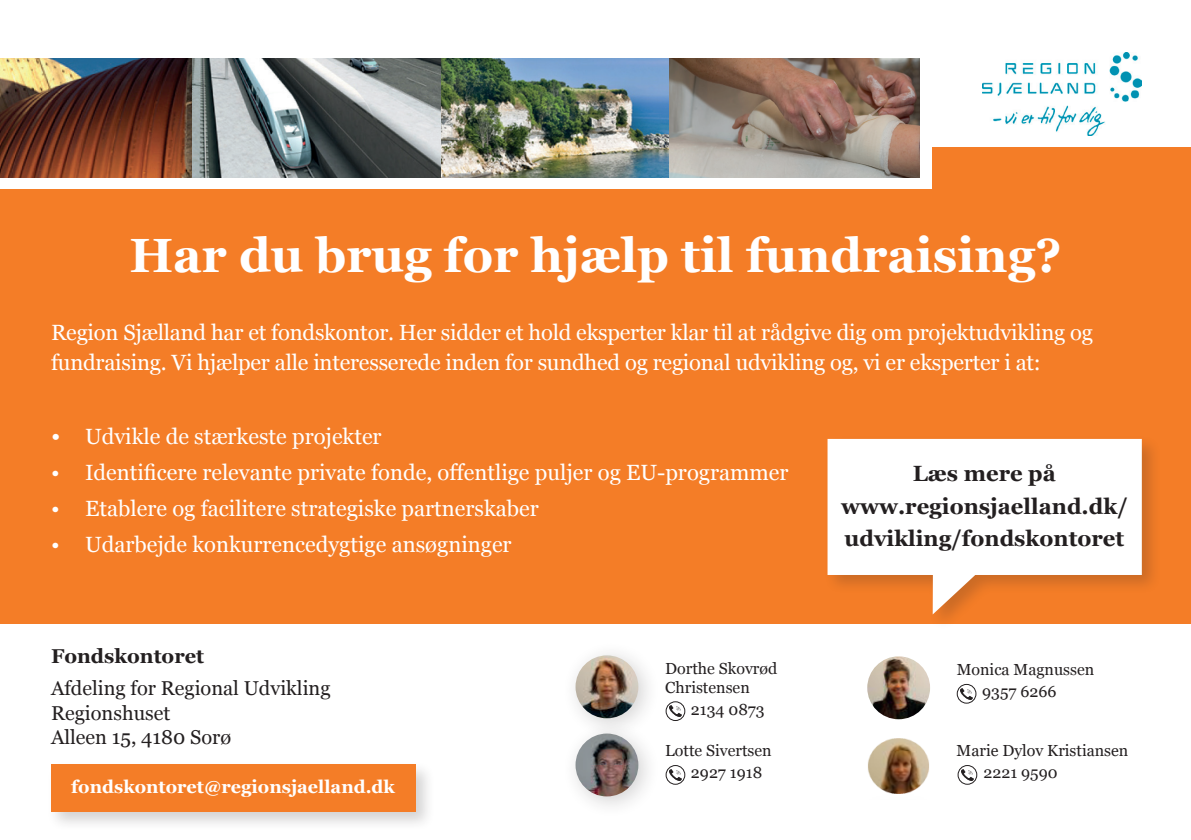
<style>
.page{position:relative;width:1191px;height:840px;background:#fff}
.page>*{position:absolute;margin:0;border:0;box-sizing:border-box;transform-origin:0 0}
.t1{font:700 48px "Georgia";color:#fff}
.t2{font:22px/30px "Georgia";letter-spacing:-.005em;color:#fff}
.t3{font:700 22px/32px "Georgia";color:#231f20;text-align:center}
.t4{font:20px/24px "Georgia";color:#231f20}
.t5{font:700 20px "Georgia";color:#231f20}
.t6{font:700 18px "Georgia";color:#fff}
.t7{font:16px/22px "Georgia";color:#231f20}
.s1{font-size:24px}
</style>
<div class="page">
<div style="left:561px;top:640px;width:99px;height:100px;background:#231f20;opacity:.2"></div>
<img style="left:575px;top:655px;width:63px;height:62px;border-radius:31px">
<div style="left:561px;top:718px;width:99px;height:100px;background:#231f20;opacity:.2"></div>
<img style="left:575px;top:733px;width:63px;height:63px;border-radius:31px">
<img style="left:867px;top:656px;width:63px;height:62px;border-radius:31px">
<div style="left:0;top:147px;width:1191px;height:477px;background:#f47d27"></div>
<img style="left:983px;top:52px;width:158px;height:84px">
<div style="left:0;top:45px;width:931px;height:143px;background:#fff"></div>
<img style="left:191px;top:59px;width:250px;height:119px">
<img style="left:0;top:59px;width:191px;height:119px">
<img style="left:669px;top:59px;width:250px;height:119px">
<img style="left:441px;top:59px;width:228px;height:119px">
<div style="left:823px;top:434px;width:339px;height:198px;background:#231f20;opacity:.2"></div>
<svg style="left:825px;top:436px;width:318px;height:182px"></svg>
<svg style="left:666px;top:701px;width:19px;height:19px"></svg>
<svg style="left:670px;top:705px;width:11px;height:11px"></svg>
<div style="left:665px;top:701px;width:20px;height:19px;border:1px solid #231f20;border-radius:50%"></div>
<svg style="left:957px;top:684px;width:19px;height:18px"></svg>
<svg style="left:961px;top:687px;width:11px;height:12px"></svg>
<div style="left:956px;top:683px;width:20px;height:20px;border:1px solid #231f20;border-radius:50%"></div>
<svg style="left:666px;top:765px;width:19px;height:18px"></svg>
<svg style="left:670px;top:768px;width:11px;height:12px"></svg>
<div style="left:665px;top:764px;width:20px;height:20px;border:1px solid #231f20;border-radius:50%"></div>
<svg style="left:958px;top:765px;width:18px;height:18px"></svg>
<svg style="left:961px;top:768px;width:12px;height:12px"></svg>
<div style="left:957px;top:764px;width:20px;height:20px;border:1px solid #231f20;border-radius:50%"></div>
<div style="left:47px;top:760px;width:388px;height:71px;background:#231f20;opacity:.2"></div>
<div style="left:51px;top:763px;width:364px;height:48px;background:#f47d27"></div>
<img style="left:868px;top:738px;width:61px;height:56px">
<h1 class="t1" style="left:129px;top:218px;width:934px">Har du brug for hjælp til fundraising?</h1>
<p class="t2" style="left:51px;top:316px;width:1043px">Region Sjælland har et fondskontor. Her sidder et hold eksperter klar til at rådgive dig om projektudvikling og fundraising. Vi hjælper alle interesserede inden for sundhed og regional udvikling og, vi er eksperter i at:</p>
<p class="t2" style="left:51px;top:420px;width:332px"><span class="s1">•</span> Udvikle de stærkeste projekter</p>
<p class="t2" style="left:51px;top:456px;width:739px">• Identificere relevante private fonde, offentlige puljer og EU-programmer</p>
<p class="t2" style="left:51px;top:492px;width:489px">• Etablere og facilitere strategiske partnerskaber</p>
<p class="t2" style="left:51px;top:528px;width:462px">• Udarbejde konkurrencedygtige ansøgninger</p>
<p class="t3" style="left:841px;top:456px;width:288px">Læs mere på www.regionsjaelland.dk/ udvikling/fondskontoret</p>
<p class="t5" style="left:51px;top:641px;width:155px">Fondskontoret</p>
<p class="t4" style="left:51px;top:675px;width:281px">Afdeling for Regional Udvikling<br>Regionshuset<br>Alleen 15, 4180 Sorø</p>
<p class="t6" style="left:71px;top:773px;width:325px">fondskontoret@regionsjaelland.dk</p>
<p class="t7" style="left:665px;top:658px;width:114px;line-height:19.2px">Dorthe Skovrød<br>Christensen</p>
<p class="t7" style="left:691px;top:697px;width:75px">2134 0873</p>
<p class="t7" style="left:982px;top:657px;width:114px;text-indent:-25px">Monica Magnussen<br>9357 6266</p>
<p class="t7" style="left:691px;top:738px;width:82px;text-indent:-26px">Lotte Sivertsen<br>2927 1918</p>
<p class="t7" style="left:983px;top:739px;width:146px;text-indent:-27px">Marie Dylov Kristiansen<br>2221 9590</p>
</div>
